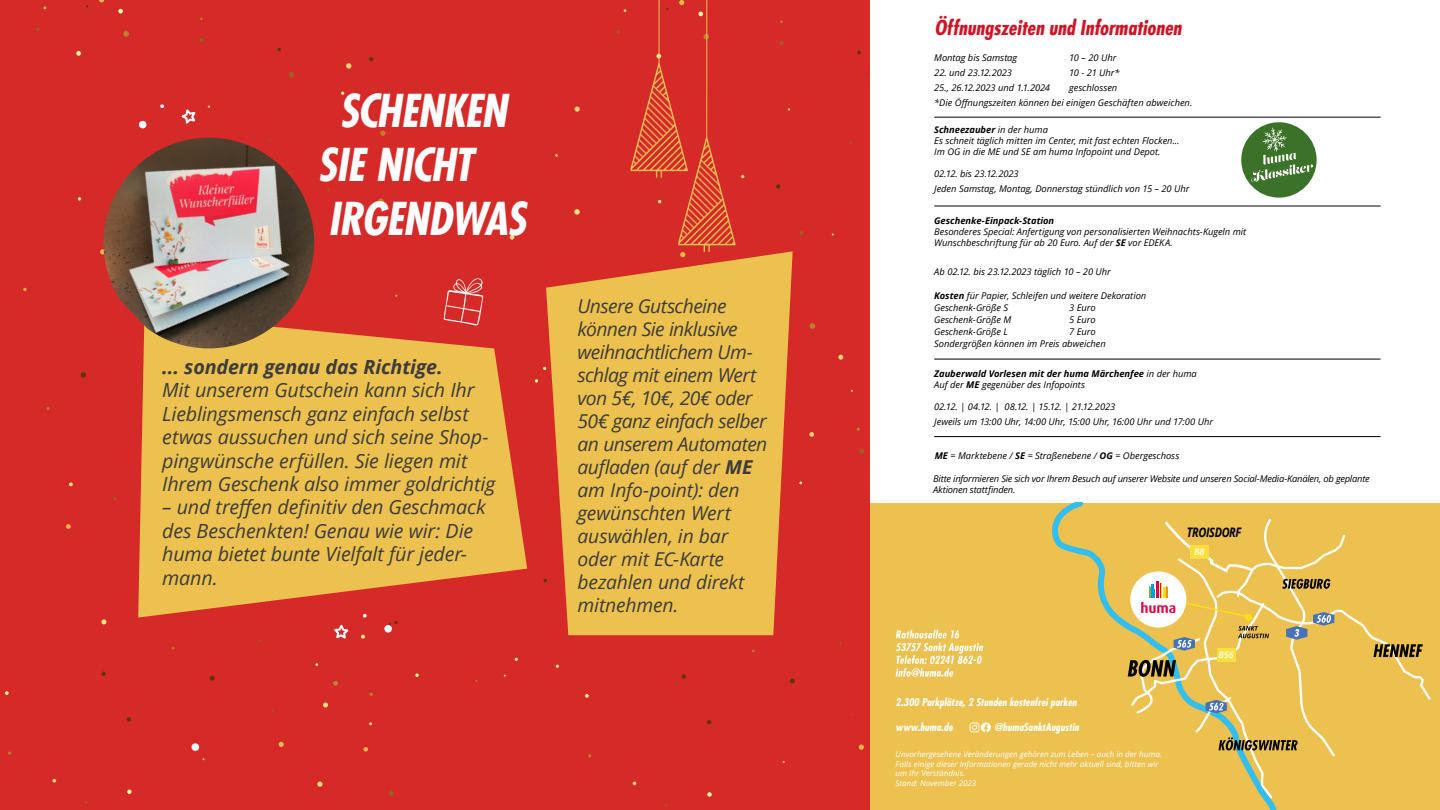
<style>
.page{position:relative;width:1440px;height:810px;background:#d52a28}
.page>*{position:absolute;margin:0;border:0;box-sizing:border-box;transform-origin:0 0}
.t1{font:italic 700 condensed 44.33px/53.9px "Futura LT";letter-spacing:-.02em;color:#fff}
.t2{font:italic 700 condensed 20.1px "Futura LT";color:#ce1427}
.t3{font:italic 19.5px/23.4px "Open Sans";letter-spacing:-.01em;color:#3c3c3b}
.t4{font:italic 700 19.5px "Open Sans";letter-spacing:-.01em;color:#3c3c3b}
.t5{font:italic 19.12px/23px "Open Sans";letter-spacing:-.025em;color:#3c3c3b}
.t6{font:italic 700 13.12px "Open Sans";letter-spacing:-.035em;color:#000;scale:.83 1}
.t7{font:italic 700 condensed 10.57px "Futura LT";letter-spacing:.005em;color:#fff}
.t8{font:italic 9.3px/11.1px "Open Sans";letter-spacing:-.005em;color:#000}
.t9{font:italic 9.3px/11.1px "Open Sans";letter-spacing:-.025em;color:#000}
.t10{font:italic 700 9.3px/11.1px "Open Sans";letter-spacing:-.005em;color:#000}
.t11{font:italic 600 8.93px "Open Sans";color:#fff}
.t12{font:italic 7.95px/9.5px "Open Sans";color:#fff}
.s1{font-weight:700}
.s2{font-weight:400}
</style>
<div class="page">
<svg style="left:78px;top:197px;width:3px;height:4px"></svg>
<svg style="left:23px;top:288px;width:4px;height:3px"></svg>
<svg style="left:66px;top:524px;width:5px;height:5px"></svg>
<svg style="left:361px;top:635px;width:4px;height:4px"></svg>
<svg style="left:127px;top:790px;width:5px;height:4px"></svg>
<svg style="left:5px;top:691px;width:4px;height:4px"></svg>
<svg style="left:389px;top:791px;width:5px;height:5px"></svg>
<svg style="left:277px;top:48px;width:4px;height:3px"></svg>
<svg style="left:380px;top:131px;width:5px;height:5px"></svg>
<svg style="left:317px;top:782px;width:5px;height:5px"></svg>
<svg style="left:363px;top:747px;width:5px;height:5px"></svg>
<svg style="left:323px;top:703px;width:5px;height:4px"></svg>
<svg style="left:346px;top:63px;width:5px;height:6px"></svg>
<svg style="left:369px;top:57px;width:4px;height:4px"></svg>
<svg style="left:100px;top:249px;width:4px;height:5px"></svg>
<svg style="left:76px;top:51px;width:5px;height:5px"></svg>
<svg style="left:123px;top:31px;width:6px;height:6px"></svg>
<svg style="left:118px;top:9px;width:5px;height:4px"></svg>
<svg style="left:69px;top:482px;width:4px;height:4px"></svg>
<svg style="left:378px;top:198px;width:6px;height:6px"></svg>
<svg style="left:333px;top:681px;width:5px;height:5px"></svg>
<svg style="left:415px;top:673px;width:4px;height:4px"></svg>
<svg style="left:101px;top:672px;width:5px;height:4px"></svg>
<svg style="left:279px;top:742px;width:5px;height:5px"></svg>
<svg style="left:127px;top:717px;width:4px;height:5px"></svg>
<svg style="left:53px;top:779px;width:3px;height:4px"></svg>
<svg style="left:289px;top:72px;width:5px;height:5px"></svg>
<svg style="left:81px;top:372px;width:5px;height:6px"></svg>
<svg style="left:101px;top:619px;width:5px;height:5px"></svg>
<svg style="left:210px;top:676px;width:5px;height:5px"></svg>
<svg style="left:199px;top:38px;width:5px;height:4px"></svg>
<svg style="left:575px;top:106px;width:5px;height:6px"></svg>
<svg style="left:810px;top:323px;width:5px;height:6px"></svg>
<svg style="left:859px;top:449px;width:5px;height:5px"></svg>
<svg style="left:707px;top:792px;width:5px;height:5px"></svg>
<svg style="left:585px;top:694px;width:4px;height:4px"></svg>
<svg style="left:857px;top:51px;width:4px;height:3px"></svg>
<svg style="left:574px;top:209px;width:6px;height:6px"></svg>
<svg style="left:776px;top:184px;width:4px;height:5px"></svg>
<svg style="left:809px;top:432px;width:5px;height:5px"></svg>
<svg style="left:510px;top:235px;width:4px;height:5px"></svg>
<svg style="left:800px;top:231px;width:4px;height:4px"></svg>
<svg style="left:682px;top:674px;width:4px;height:5px"></svg>
<svg style="left:859px;top:745px;width:5px;height:5px"></svg>
<svg style="left:707px;top:720px;width:4px;height:4px"></svg>
<svg style="left:790px;top:679px;width:5px;height:4px"></svg>
<svg style="left:780px;top:41px;width:4px;height:4px"></svg>
<svg style="left:838px;top:355px;width:5px;height:5px"></svg>
<div style="left:871px;top:490px;width:569px;height:320px;background:#ecc14f"></div>
<svg style="left:970px;top:722px;width:21px;height:10px"></svg>
<svg style="left:896px;top:629px;width:87px;height:48px"></svg>
<div style="left:871px;top:0;width:569px;height:503px;background:#fff"></div>
<hr style="left:934px;top:117px;width:447px;height:1px;background:#000">
<hr style="left:934px;top:206px;width:447px;height:1px;background:#000">
<hr style="left:934px;top:436px;width:447px;height:1px;background:#000">
<hr style="left:934px;top:359px;width:447px;height:1px;background:#000">
<div style="left:1241px;top:122px;width:76px;height:76px;background:#3c7129;border-radius:50%"></div>
<svg style="left:1251px;top:128px;width:62px;height:55px"></svg>
<svg style="left:444px;top:278px;width:40px;height:36px"></svg>
<svg style="left:182px;top:109px;width:13px;height:15px"></svg>
<svg style="left:160px;top:104px;width:4px;height:4px"></svg>
<svg style="left:138px;top:120px;width:9px;height:9px"></svg>
<svg style="left:334px;top:625px;width:14px;height:14px"></svg>
<svg style="left:384px;top:621px;width:14px;height:12px"></svg>
<svg style="left:191px;top:743px;width:9px;height:8px"></svg>
<svg style="left:138px;top:314px;width:389px;height:304px;fill:#ecc14f"></svg>
<img style="left:104px;top:138px;width:210px;height:210px">
<svg style="left:546px;top:251px;width:247px;height:384px;background:#e9ae4a"></svg>
<svg style="left:616px;top:0;width:128px;height:257px"></svg>
<svg style="left:1052px;top:503px;width:225px;height:307px"></svg>
<svg style="left:1128px;top:517px;width:303px;height:284px"></svg>
<h1 class="t1" style="left:317px;top:84px;width:210px;text-indent:22px">SCHENKEN<br>SIE NICHT<br>IRGENDWAS</h1>
<h3 class="t4" style="left:162px;top:353px;width:282px">... sondern genau das Richtige.</h3>
<h3 class="t3" style="left:162px;top:378px;width:335px">Mit unserem Gutschein kann sich Ihr Lieblingsmensch ganz einfach selbst etwas aussuchen und sich seine Shop&shy;pingwünsche erfüllen. Sie liegen mit Ihrem Geschenk also immer goldrichtig</h3>
<h3 class="t3" style="left:162px;top:495px;width:325px">– und treffen definitiv den Geschmack des Beschenkten! Genau wie wir: Die huma bietet bunte Vielfalt für jeder&shy;mann.</h3>
<p class="t5" style="left:578px;top:294px;width:191px">Unsere Gutscheine können Sie inklusive weihnachtlichem Um&shy;schlag mit einem Wert von 5€, 10€, 20€ oder<br>50€ ganz einfach selber an unserem Automaten aufladen (auf der <span class="s1">ME </span>am Info-point): den gewünschten Wert auswählen, in bar oder mit EC-Karte bezahlen und direkt mitnehmen.</p>
<h2 class="t2" style="left:934px;top:15px;width:249px">Öffnungszeiten und Informationen</h2>
<p class="t8" style="left:934px;top:52px;width:85px">Montag bis Samstag</p>
<p class="t8" style="left:1069px;top:52px;width:49px">10 – 20 Uhr</p>
<p class="t8" style="left:934px;top:67px;width:79px">22. und 23.12.2023</p>
<p class="t8" style="left:1069px;top:67px;width:52px">10 - 21 Uhr*</p>
<p class="t8" style="left:934px;top:81px;width:117px">25., 26.12.2023 und 1.1.2024</p>
<p class="t8" style="left:934px;top:79px;width:260px;line-height:15.1px;text-indent:135px">geschlossen<br>*Die Öffnungszeiten können bei einigen Geschäften abweichen.</p>
<p class="t8" style="left:934px;top:124px;width:247px"><span class="s1">Schneezauber</span> in der huma<br>Es schneit täglich mitten im Center, mit fast echten Flocken...<br>Im OG in die ME und SE am huma Infopoint und Depot.</p>
<p class="t8" style="left:934px;top:167px;width:257px;line-height:14.5px">02.12. bis 23.12.2023<br>Jeden Samstag, Montag, Donnerstag stündlich von 15 – 20 Uhr</p>
<p class="t10" style="left:934px;top:215px;width:122px">Geschenke-Einpack-Station</p>
<p class="t8" style="left:934px;top:226px;width:314px">Besonderes Special: Anfertigung von personalisierten Weihnachts-Kugeln mit<br>Wunschbeschriftung für ab 20 Euro. Auf der <span class="s1">SE</span> vor EDEKA.</p>
<p class="t8" style="left:934px;top:266px;width:178px">Ab 02.12. bis 23.12.2023 täglich 10 – 20 Uhr</p>
<p class="t8" style="left:934px;top:289px;width:214px;line-height:11.9px"><span class="s1">Kosten</span> für Papier, Schleifen und weitere Dekoration<br>Geschenk-Größe S</p>
<p class="t8" style="left:1069px;top:302px;width:28px">3 Euro</p>
<p class="t8" style="left:934px;top:314px;width:79px">Geschenk-Größe M</p>
<p class="t8" style="left:1069px;top:314px;width:28px">5 Euro</p>
<p class="t8" style="left:934px;top:326px;width:75px">Geschenk-Größe L</p>
<p class="t8" style="left:934px;top:325px;width:173px;line-height:11.9px;text-indent:135px">7 Euro<br>Sondergrößen können im Preis abweichen</p>
<p class="t10" style="left:934px;top:368px;width:264px">Zauberwald Vorlesen mit der huma Märchenfee <span class="s2">in der huma<br>Auf der</span> ME <span class="s2">gegenüber des Infopoints</span></p>
<p class="t8" style="left:934px;top:399px;width:280px;line-height:14.5px">02.12. | 04.12. | 08.12. | 15.12. | 21.12.2023<br>Jeweils um 13:00 Uhr, 14:00 Uhr, 15:00 Uhr, 16:00 Uhr und 17:00 Uhr</p>
<p class="t8" style="left:935px;top:450px;width:246px"><span class="s1">ME</span> = Marktebene / <span class="s1">SE</span> = Straßenebene / <span class="s1">OG</span> = Obergeschoss</p>
<p class="t9" style="left:933px;top:473px;width:438px">Bitte informieren Sie sich vor Ihrem Besuch auf unserer Website und unseren Social-Media-Kanälen, ob geplante<br>Aktionen stattfinden.</p>
<h3 class="t6" style="left:1187px;top:523px;width:67px">TROISDORF</h3>
<p class="t11" style="left:1194px;top:545px;width:12px">B8</p>
<p class="t7" style="left:896px;top:695px;width:183px">2.300 Parkplätze, 2 Stunden kostenfrei parken</p>
<p class="t7" style="left:896px;top:721px;width:59px">www.huma.de</p>
<p class="t7" style="left:994px;top:721px;width:86px">@humaSanktAugustin</p>
<p class="t12" style="left:896px;top:749px;width:268px">Unvorhergesehene Veränderungen gehören zum Leben – auch in der huma.<br>Falls einige dieser Informationen gerade nicht mehr aktuell sind, bitten wir um Ihr Verständnis.<br>Stand: November 2023</p>
<p class="t11" style="left:1219px;top:649px;width:17px">B56</p>
</div>
